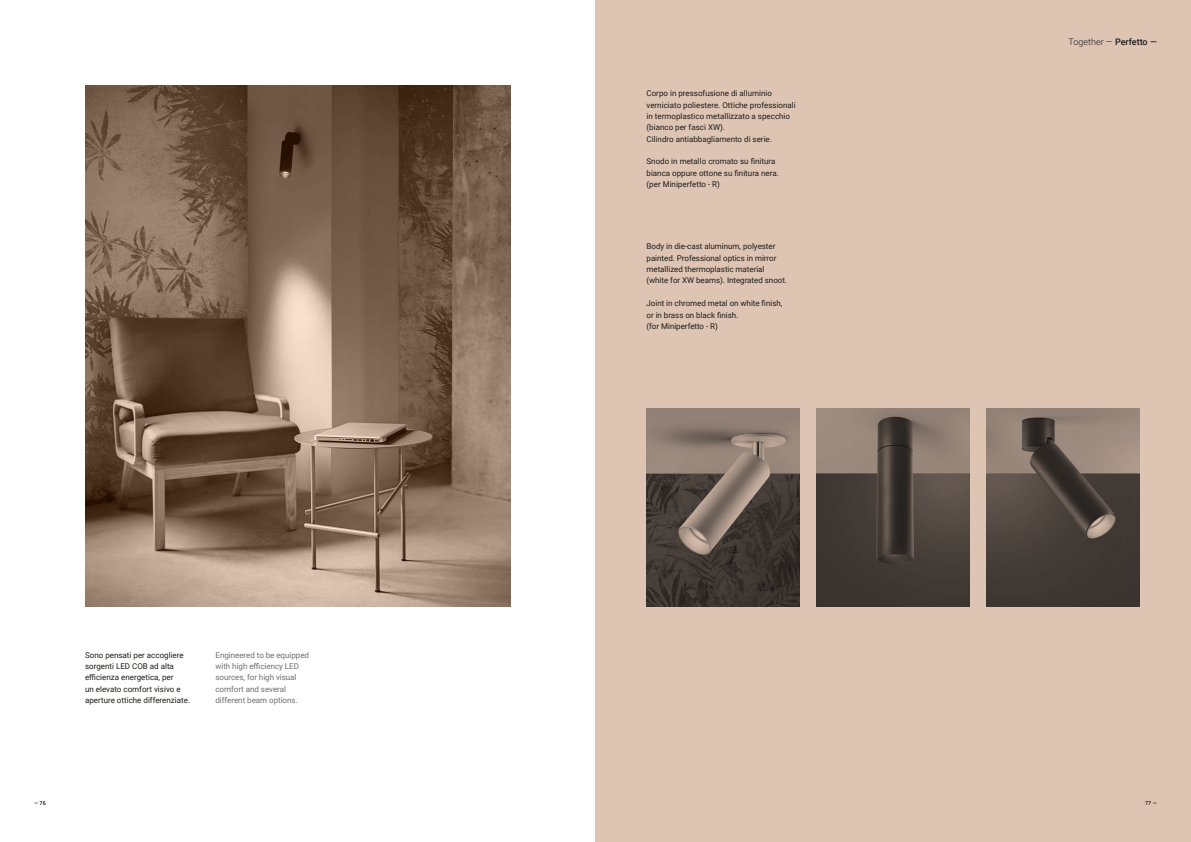
<style>
.page{position:relative;width:1191px;height:842px;background:#fff}
.page>*{position:absolute;margin:0;border:0;box-sizing:border-box;transform-origin:0 0}
.t1{font:300 9px "Roboto";color:#1d1d1b}
.t2{font:8px/11.3px "Roboto";color:#1d1d1b}
.t3{font:8px/11.3px "Roboto";letter-spacing:-.005em;color:#706f6f}
.t4{font:500 5.5px "Roboto";color:#1d1d1b}
.s1{font-weight:500}
</style>
<div class="page">
<img style="left:85px;top:85px;width:425px;height:522px">
<div style="left:595px;top:0;width:596px;height:842px;background:#dec4b3"></div>
<img style="left:986px;top:408px;width:154px;height:199px">
<img style="left:816px;top:408px;width:153px;height:199px">
<img style="left:646px;top:408px;width:153px;height:199px">
<p class="t4" style="left:34px;top:799px;width:13px">— 76</p>
<p class="t2" style="left:85px;top:649px;width:107px">Sono pensati per accogliere sorgenti LED COB ad alta efficienza energetica, per<br>un elevato comfort visivo e aperture ottiche differenziate.</p>
<p class="t3" style="left:215px;top:649px;width:95px">Engineered to be equipped with high efficiency LED sources, for high visual comfort and several</p>
<p class="t3" style="left:215px;top:694px;width:84px">different beam options.</p>
<p class="t2" style="left:646px;top:88px;width:151px">Corpo in pressofusione di alluminio verniciato poliestere. Ottiche professionali in termoplastico metallizzato a specchio (bianco per fasci XW).</p>
<p class="t2" style="left:646px;top:133px;width:127px">Cilindro antiabbagliamento di serie.</p>
<p class="t2" style="left:646px;top:156px;width:134px">Snodo in metallo cromato su finitura bianca oppure ottone su finitura nera.</p>
<p class="t2" style="left:646px;top:178px;width:75px">(per Miniperfetto - R)</p>
<p class="t2" style="left:646px;top:241px;width:131px">Body in die-cast aluminum, polyester painted. Professional optics in mirror metallized thermoplastic material</p>
<p class="t2" style="left:646px;top:275px;width:142px">(white for XW beams). Integrated snoot.</p>
<p class="t2" style="left:646px;top:297px;width:137px">Joint in chromed metal on white finish,</p>
<p class="t2" style="left:646px;top:309px;width:93px">or in brass on black finish.</p>
<p class="t2" style="left:646px;top:320px;width:73px">(for Miniperfetto - R)</p>
<p class="t1" style="left:1068px;top:36px;width:90px">Together — <span class="s1">Perfetto —</span></p>
<p class="t4" style="left:1145px;top:799px;width:13px">77 —</p>
</div>
